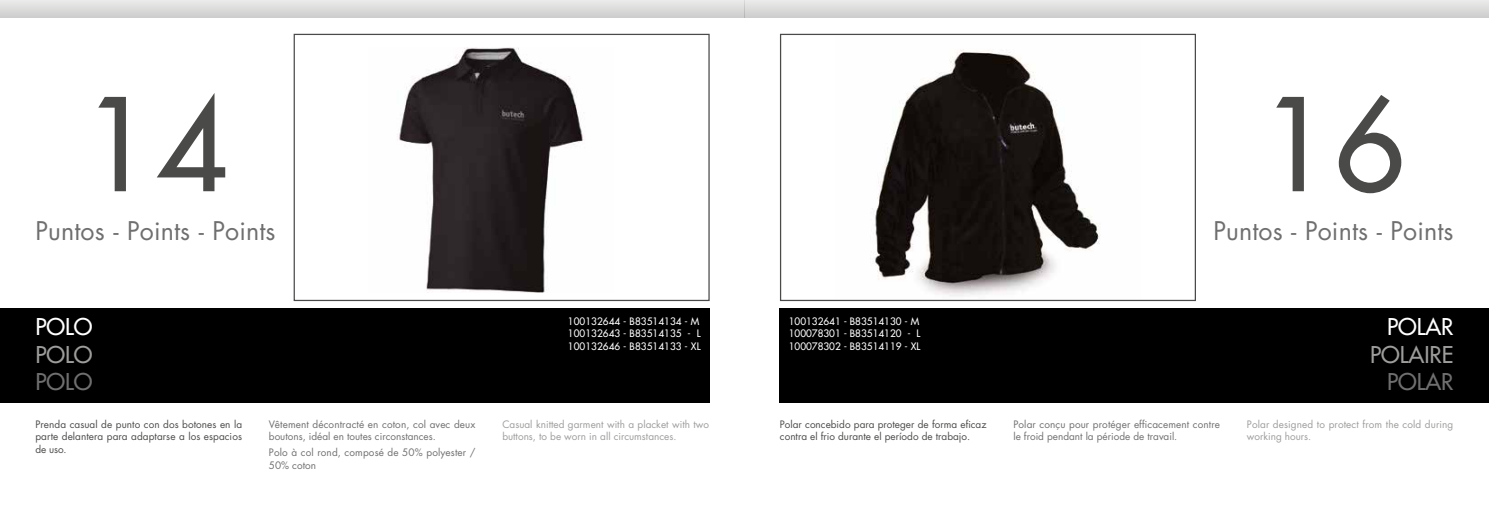
<style>
.page{position:relative;width:1489px;height:525px;background:#fff}
.page>*{position:absolute;margin:0;border:0;box-sizing:border-box;transform-origin:0 0}
.t1{font:500 125px "Futura Std";color:#4a4a49}
.t2{font:25px "Futura Std";letter-spacing:.005em;color:#706f6f}
.t3{font:500 22.5px "Futura Std";color:#9d9d9c}
.t4{font:500 22.5px "Futura Std";color:#706f6f}
.t5{font:500 22.5px "Futura Std";color:#fff}
.t6{font:10px/12.5px "Futura Std";letter-spacing:.01em;color:#706f6f}
.t7{font:10px/12.5px "Futura Std";color:#4a4a49;text-align:justify}
.t8{font:500 10px/12.5px "Futura Std";letter-spacing:.005em;color:#fff}
.t9{font:10px/12.5px "Futura Std";color:#9d9d9c}
</style>
<div class="page">
<div style="left:0;top:308px;width:709px;height:95px;background:#000"></div>
<div style="left:293px;top:34px;width:416px;height:267px;background:#fff;border:1px solid #4a4a49"></div>
<img style="left:397px;top:48px;width:187px;height:244px">
<div style="left:0;top:0;width:744px;height:18px;background:linear-gradient(to right,#dbdbda,#dbdbda)"></div>
<div style="left:780px;top:308px;width:708px;height:95px;background:#000"></div>
<div style="left:780px;top:34px;width:415px;height:267px;background:#fff;border:1px solid #4a4a49"></div>
<img style="left:872px;top:49px;width:228px;height:247px">
<div style="left:744px;top:0;width:744px;height:18px;background:linear-gradient(to right,#dbdbda,#dbdbda)"></div>
<h1 class="t1" style="left:83px;top:67px;width:147px">14</h1>
<h2 class="t2" style="left:35px;top:214px;width:242px">Puntos - Points - Points</h2>
<h1 class="t1" style="left:1260px;top:67px;width:147px">16</h1>
<h2 class="t2" style="left:1213px;top:214px;width:242px">Puntos - Points - Points</h2>
<h3 class="t5" style="left:35px;top:312px;width:59px">POLO</h3>
<h3 class="t3" style="left:35px;top:340px;width:59px">POLO</h3>
<h3 class="t4" style="left:35px;top:368px;width:59px">POLO</h3>
<p class="t8" style="left:568px;top:315px;width:134px">100132644 - B83514134 - M<br>100132643 - B83514135 - L<br>100132646 - B83514133 - XL</p>
<p class="t8" style="left:788px;top:315px;width:133px;text-align:justify">100132641 - B83514130 - M 100078301 - B83514120 - L 100078302 - B83514119 - XL</p>
<h3 class="t5" style="left:1386px;top:312px;width:68px">POLAR</h3>
<h3 class="t3" style="left:1369px;top:340px;width:85px">POLAIRE</h3>
<h3 class="t4" style="left:1386px;top:368px;width:68px">POLAR</h3>
<p class="t7" style="left:35px;top:418px;width:208px">Prenda casual de punto con dos botones en la parte delantera para adaptarse a los espacios de uso.</p>
<p class="t6" style="left:269px;top:418px;width:208px">Vêtement décontracté en coton, col avec deux boutons, idéal en toutes circonstances.</p>
<p class="t6" style="left:269px;top:446px;width:208px">Polo à col rond, composé de 50% polyester /<br>50% coton</p>
<p class="t9" style="left:502px;top:418px;width:208px">Casual knitted garment with a placket with two buttons, to be worn in all circumstances.</p>
<p class="t7" style="left:780px;top:418px;width:208px">Polar concebido para proteger de forma eficaz contra el frio durante el período de trabajo.</p>
<p class="t6" style="left:1013px;top:418px;width:208px">Polar conçu pour protéger efficacement contre le froid pendant la période de travail.</p>
<p class="t9" style="left:1246px;top:418px;width:208px">Polar designed to protect from the cold during working hours.</p>
</div>
